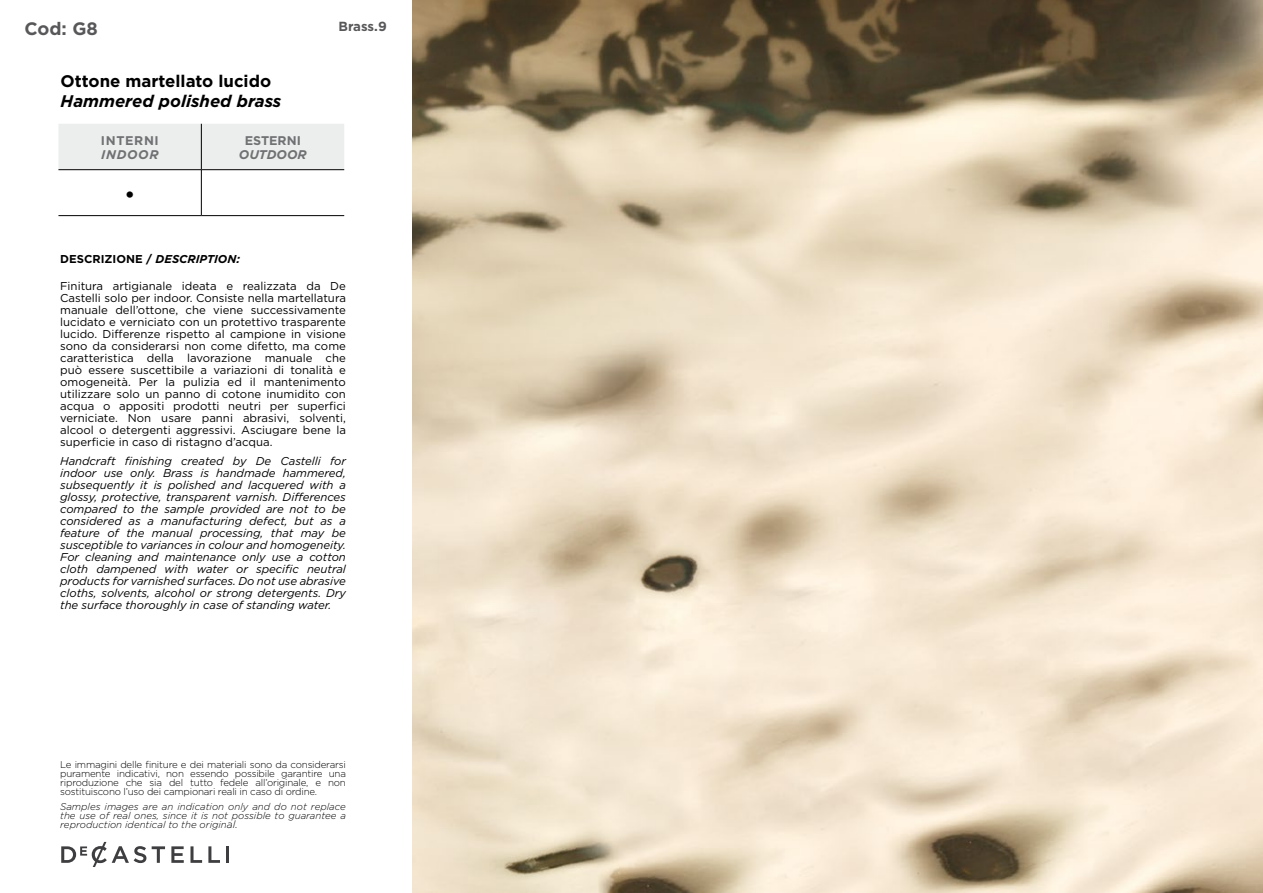
<style>
.page{position:relative;width:1263px;height:893px;background:#fff}
.page>*{position:absolute;margin:0;border:0;box-sizing:border-box;transform-origin:0 0}
.t1{font:24px "Gotham";color:#000}
.t2{font:700 18px "Gotham";color:#58585a}
.t3{font:700 16.8px "Gotham";color:#000}
.t4{font:italic 700 16.8px "Gotham";color:#000}
.t5{font:700 13.2px "Gotham";letter-spacing:-.005em;color:#58585a}
.t6{font:italic 700 12.6px "Gotham";color:#707172}
.t7{font:700 12.6px "Gotham";letter-spacing:.05em;color:#707172}
.t8{font:700 12.6px "Gotham";color:#707172}
.t9{font:11.4px/12px "Gotham";color:#000;text-align:justify}
.t10{font:italic 11.4px/12px "Gotham";letter-spacing:-.005em;color:#000;text-align:justify}
.t11{font:700 11.4px "Gotham";color:#000}
.t12{font:300 9.75px/9px "Gotham";letter-spacing:-.02em;color:#000;text-align:justify}
.t13{font:italic 300 9.75px/9px "Gotham";color:#000;text-align:justify}
.s1{font-style:italic}
.s2{font-size:10.5px}
</style>
<div class="page">
<img style="left:412px;top:0;width:851px;height:893px">
<div style="left:58px;top:124px;width:286px;height:45px;background:#eceded"></div>
<hr style="left:201px;top:170px;width:1px;height:45px;background:#000">
<hr style="left:58px;top:215px;width:143px;height:1px;background:#000">
<hr style="left:201px;top:215px;width:143px;height:1px;background:#000">
<hr style="left:201px;top:124px;width:1px;height:45px;background:#000">
<hr style="left:58px;top:169px;width:143px;height:1px;background:#000">
<hr style="left:201px;top:169px;width:143px;height:1px;background:#000">
<svg style="left:152px;top:846px;width:13px;height:17px"></svg>
<svg style="left:171px;top:846px;width:13px;height:17px"></svg>
<svg style="left:190px;top:846px;width:12px;height:17px"></svg>
<svg style="left:208px;top:846px;width:12px;height:17px"></svg>
<hr style="left:226px;top:846px;width:3px;height:17px;background:#3e3d40">
<svg style="left:61px;top:842px;width:85px;height:25px"></svg>
<h2 class="t2" style="left:24px;top:19px;width:75px">Cod: G8</h2>
<p class="t5" style="left:339px;top:19px;width:50px">Brass.9</p>
<h3 class="t3" style="left:61px;top:71px;width:212px">Ottone martellato lucido</h3>
<h3 class="t4" style="left:61px;top:92px;width:222px">Hammered polished brass</h3>
<p class="t7" style="left:101px;top:133px;width:59px">INTERNI</p>
<p class="t6" style="left:101px;top:147px;width:59px">INDOOR</p>
<p class="t8" style="left:245px;top:133px;width:58px">ESTERNI</p>
<p class="t6" style="left:239px;top:147px;width:69px">OUTDOOR</p>
<h1 class="t1" style="left:124px;top:181px;width:13px">•</h1>
<p class="t11" style="left:60px;top:252px;width:181px">DESCRIZIONE / <span class="s1">DESCRIPTION:</span></p>
<p class="t9" style="left:60px;top:280px;width:287px">Finitura artigianale ideata e realizzata da De Castelli solo per indoor. Consiste nella martellatura manuale dell’ottone, che viene successivamente lucidato e verniciato con un protettivo trasparente lucido. Differenze rispetto al campione in visione sono da considerarsi non come difetto, ma come caratteristica della lavorazione manuale che può essere suscettibile a variazioni di tonalità e omogeneità. Per la pulizia ed il mantenimento utilizzare solo un panno di cotone inumidito con acqua o appositi prodotti neutri per superfici verniciate. Non usare panni abrasivi, solventi, alcool o detergenti aggressivi. Asciugare bene la superficie in caso di ristagno d’acqua.</p>
<p class="t10" style="left:60px;top:455px;width:287px">Handcraft finishing created by De Castelli for indoor use only. Brass is handmade hammered, subsequently it is polished and lacquered with a glossy, protective, transparent varnish. Differences compared to the sample provided are not to be considered as a manufacturing defect, but as a feature of the manual processing, that may be susceptible to variances in colour and homogeneity.<br>For cleaning and maintenance only use a cotton cloth dampened with water or specific neutral products for varnished surfaces. Do not use abrasive cloths, solvents, alcohol or strong detergents. Dry the surface thoroughly in case of standing water.</p>
<p class="t12" style="left:60px;top:759px;width:287px">Le immagini delle finiture e dei materiali sono da considerarsi puramente indicativi, non essendo possibile garantire una riproduzione che sia del tutto fedele all’originale, e non sostituiscono l’uso dei campionari reali in caso di ordine.</p>
<p class="t13" style="left:60px;top:802px;width:287px">Samples images are an indication only and do not replace the use of real ones, since it is not possible to guarantee a reproduction identical to the origin<span class="s2">al.</span></p>
</div>
